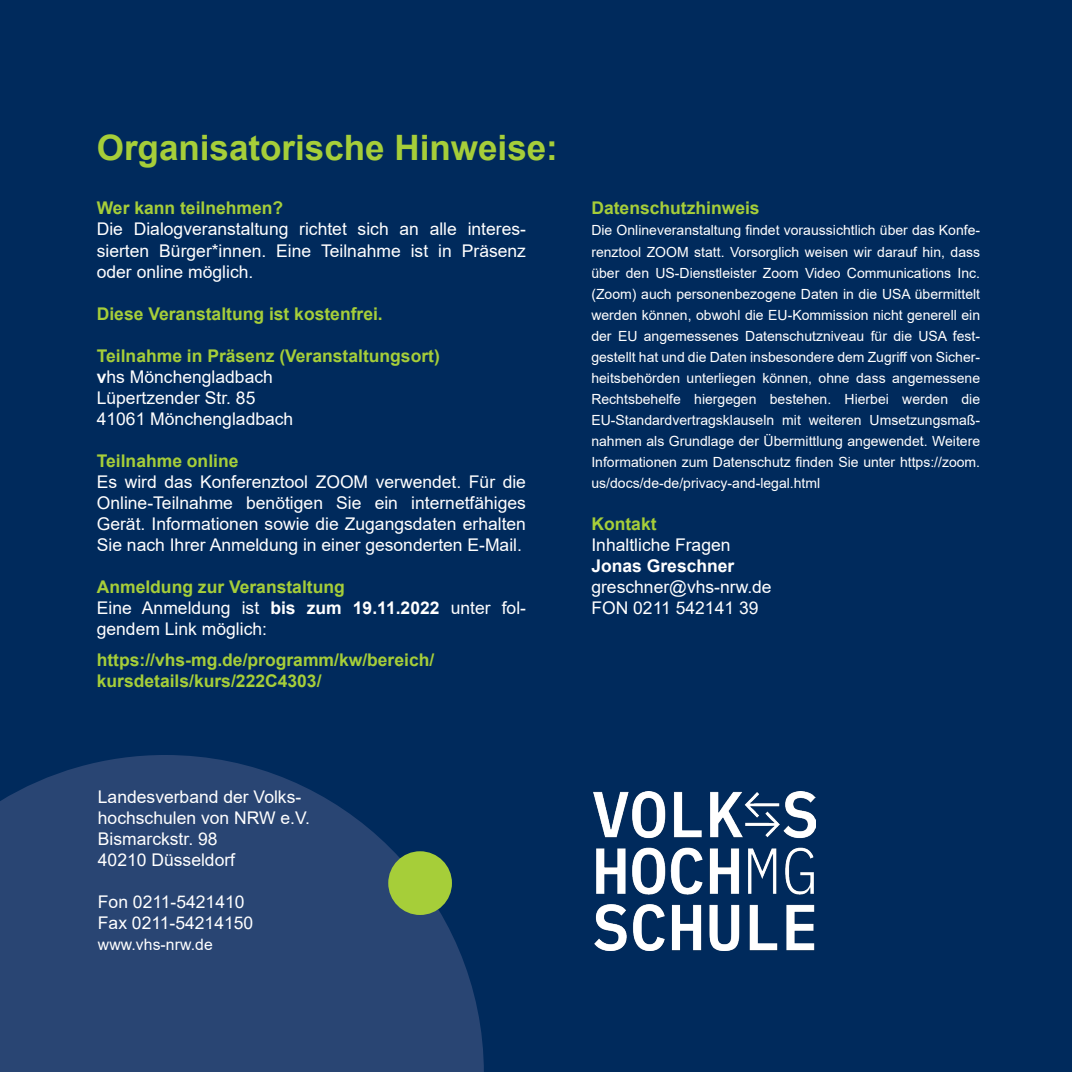
<style>
.page{position:relative;width:1072px;height:1072px;background:#fff}
.page>*{position:absolute;margin:0;border:0;box-sizing:border-box;transform-origin:0 0}
.Headline_Blau_20pt{font:700 35px "Arial";color:#a6ce39}
.Fließtext_Blocksatz{font:17.5px/21px "Arial";color:#fff;text-align:justify}
.Fließtext_Blocksatz-2{font:700 17.5px/21px "Arial";color:#a6ce39}
.Fließtext_Flattersat{font:17.5px "Arial";color:#fff}
.Fließtext_Blocksatz-3{font:700 17.5px "Arial";color:#fff}
.Absender_Rückseite_b{font:15.75px "Arial";letter-spacing:.005em;color:#fff}
.Fließtext_Blocksatz-4{font:14px/21px "Arial";color:#fff;text-align:justify}
.s1{font-weight:700}
</style>
<div class="page">
<div style="left:0;top:0;width:1071px;height:1071px;background:#002a5c"></div>
<svg style="left:0;top:755px;width:484px;height:316px;fill:#294573"></svg>
<div style="left:388px;top:851px;width:64px;height:64px;background:#a6ce39;border-radius:50%"></div>
<img style="left:594px;top:791px;width:221px;height:159px">
<p class="Headline_Blau_20pt" style="left:97px;top:123px;width:462px">Organisatorische Hinweise:</p>
<p class="Fließtext_Blocksatz-2" style="left:97px;top:198px;width:188px">Wer kann teilnehmen?</p>
<p class="Fließtext_Blocksatz" style="left:97px;top:219px;width:431px">Die Dialogveranstaltung richtet sich an alle interes&shy;sierten Bürger*innen. Eine Teilnahme ist in Präsenz oder online möglich.</p>
<p class="Fließtext_Blocksatz-2" style="left:97px;top:303px;width:287px">Diese Veranstaltung ist kostenfrei.</p>
<p class="Fließtext_Blocksatz-2" style="left:97px;top:345px;width:344px">Teilnahme in Präsenz (Veranstaltungsort)</p>
<p class="Fließtext_Blocksatz" style="left:97px;top:366px;width:178px"><span class="s1">v</span>hs Mönchengladbach</p>
<p class="Fließtext_Blocksatz" style="left:97px;top:387px;width:160px">Lüpertzender Str. 85</p>
<p class="Fließtext_Blocksatz" style="left:97px;top:408px;width:198px">41061 Mönchengladbach</p>
<p class="Fließtext_Blocksatz-2" style="left:97px;top:450px;width:143px">Teilnahme online</p>
<p class="Fließtext_Blocksatz" style="left:97px;top:471px;width:431px">Es wird das Konferenztool ZOOM verwendet. Für die Online-Teilnahme benötigen Sie ein internetfähiges Gerät. Informationen sowie die Zugangsdaten erhalten Sie nach Ihrer Anmeldung in einer gesonderten E-Mail.</p>
<p class="Fließtext_Blocksatz-2" style="left:97px;top:576px;width:249px">Anmeldung zur Veranstaltung</p>
<p class="Fließtext_Blocksatz" style="left:97px;top:597px;width:431px">Eine Anmeldung ist <span class="s1">bis zum 19.11.2022</span> unter fol&shy;gendem Link möglich:</p>
<p class="Fließtext_Blocksatz-2" style="left:97px;top:649px;width:339px">https://vhs-mg.de/programm/kw/bereich/ kursdetails/kurs/222C4303/</p>
<p class="Fließtext_Blocksatz-2" style="left:591px;top:198px;width:170px">Datenschutzhinweis</p>
<p class="Fließtext_Blocksatz-4" style="left:591px;top:220px;width:390px">Die Onlineveranstaltung findet voraussichtlich über das Konfe&shy;renztool ZOOM statt. Vorsorglich weisen wir darauf hin, dass über den US-Dienstleister Zoom Video Communications Inc. (Zoom) auch personenbezogene Daten in die USA übermittelt werden können, obwohl die EU-Kommission nicht generell ein der EU angemessenes Datenschutzniveau für die USA fest&shy;gestellt hat und die Daten insbesondere dem Zugriff von Sicher&shy;heitsbehörden unterliegen können, ohne dass angemessene Rechtsbehelfe hiergegen bestehen. Hierbei werden die EU-Standardvertragsklauseln mit weiteren Umsetzungsmaß&shy;nahmen als Grundlage der Übermittlung angewendet. Weitere Informationen zum Datenschutz finden Sie unter https://zoom. us/docs/de-de/privacy-and-legal.html</p>
<p class="Fließtext_Blocksatz-2" style="left:591px;top:513px;width:67px">Kontakt</p>
<p class="Fließtext_Blocksatz" style="left:591px;top:534px;width:141px">Inhaltliche Fragen</p>
<p class="Fließtext_Blocksatz-3" style="left:591px;top:553px;width:144px">Jonas Greschner</p>
<p class="Fließtext_Blocksatz" style="left:591px;top:576px;width:182px">greschner@vhs-nrw.de</p>
<p class="Fließtext_Blocksatz" style="left:591px;top:597px;width:169px">FON 0211 542141 39</p>
<p class="Fließtext_Flattersat" style="left:98px;top:784px;width:205px">Landesverband der Volks-</p>
<p class="Fließtext_Flattersat" style="left:98px;top:805px;width:214px">hochschulen von NRW e.V.</p>
<p class="Fließtext_Flattersat" style="left:98px;top:826px;width:121px">Bismarckstr. 98</p>
<p class="Fließtext_Flattersat" style="left:98px;top:847px;width:139px">40210 Düsseldorf</p>
<p class="Fließtext_Flattersat" style="left:98px;top:889px;width:148px">Fon 0211-5421410</p>
<p class="Fließtext_Flattersat" style="left:98px;top:910px;width:157px">Fax 0211-54214150</p>
<p class="Absender_Rückseite_b" style="left:98px;top:933px;width:116px">www.vhs-nrw.de</p>
</div>
